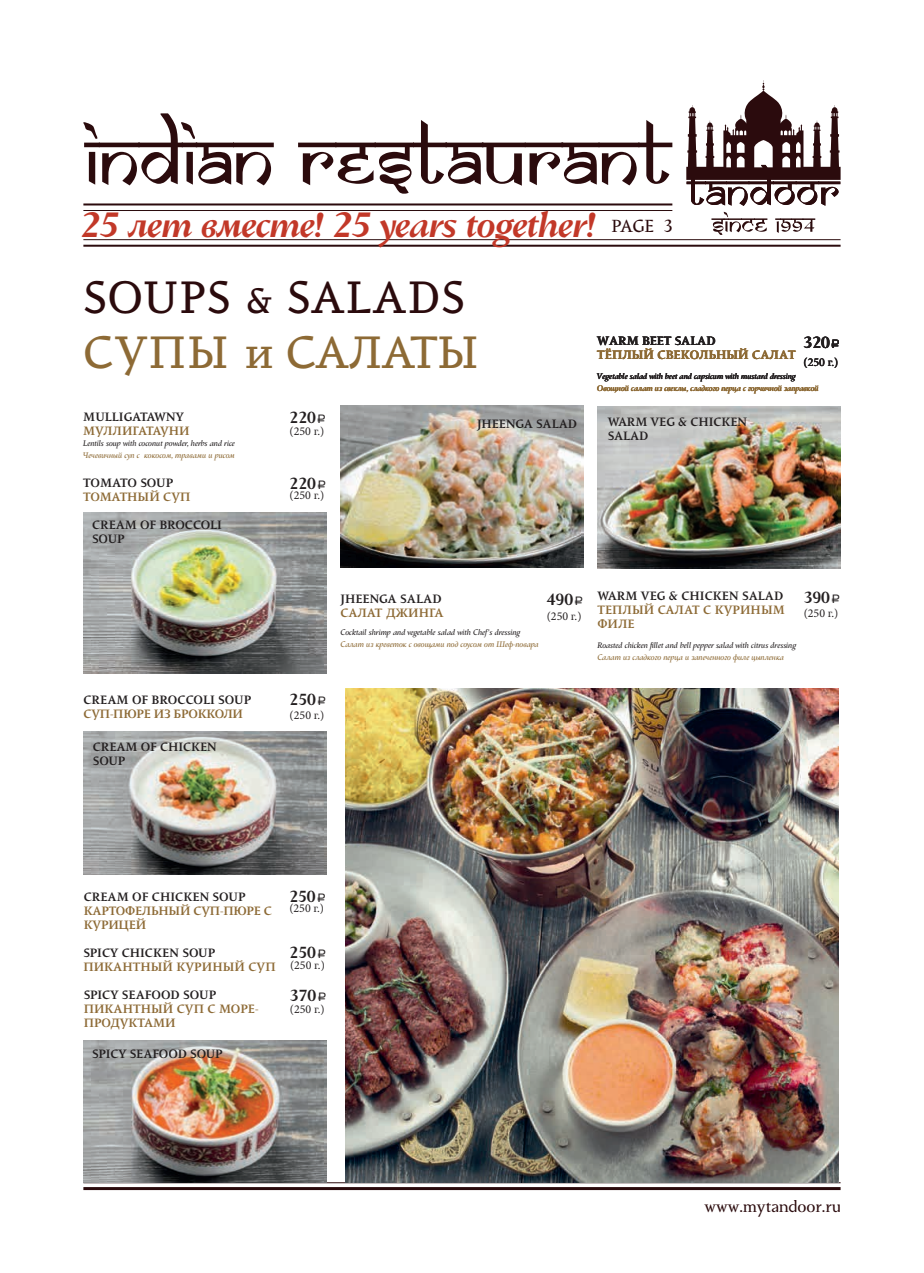
<style>
.page{position:relative;width:924px;height:1273px;background:#fff}
.page>*{position:absolute;margin:0;border:0;box-sizing:border-box;transform-origin:0 0}
.t1{font:45px "Conqueror Slab";letter-spacing:.04em;color:#2b0b0d}
.t2{font:45px "Conqueror Slab";color:#8d6a35}
.t3{font:italic 600 35px "Conqueror Text";letter-spacing:-.02em;color:#c23828}
.t4{font:17.4px "Conqueror Text";color:#2b0b0d}
.t5{font:500 16px "Conqueror Text";color:#231f20}
.t6{font:16px "Conqueror Text";color:#2b0b0d}
.t7{font:500 12px/14px "Conqueror Text";letter-spacing:-.01em;color:#231f20}
.t8{font:500 12px/14px "Conqueror Text";color:#8d6a35}
.t9{font:12px "Minion Pro";color:#231f20}
.t10{font:500 12px/14px "Conqueror Text";letter-spacing:-.02em;color:#8d6a35}
.t11{font:12px "ALS Rubl";color:#231f20}
.t12{font:italic 8px "Conqueror Text";color:#231f20}
.t13{font:italic 8px "Conqueror Text";color:#8d6a35}
.s1{font-size:35px}
.s2{font-family:"ALS Rubl";font-weight:400;font-size:12px}
</style>
<div class="page">
<hr style="left:83px;top:1186px;width:757px;height:3px;background:#2b0b0d">
<hr style="left:83px;top:1182px;width:757px;height:1px;background:#2b0b0d">
<svg style="left:711px;top:212px;width:104px;height:23px"></svg>
<svg style="left:686px;top:80px;width:154px;height:126px"></svg>
<hr style="left:83px;top:245px;width:757px;height:2px;background:#2b0b0d">
<hr style="left:83px;top:239px;width:757px;height:1px;background:#2b0b0d">
<hr style="left:83px;top:203px;width:589px;height:2px;background:#2b0b0d">
<hr style="left:83px;top:210px;width:589px;height:1px;background:#2b0b0d">
<svg style="left:83px;top:113px;width:589px;height:81px"></svg>
<img style="left:340px;top:406px;width:243px;height:162px">
<img style="left:84px;top:512px;width:242px;height:162px">
<img style="left:83px;top:1040px;width:243px;height:142px">
<img style="left:84px;top:731px;width:242px;height:143px">
<img style="left:597px;top:407px;width:243px;height:161px">
<img style="left:345px;top:688px;width:493px;height:494px">
<h2 class="t3" style="left:81px;top:203px;width:517px">25 лет вместе! 25 years together!</h2>
<h1 class="t1" style="left:83px;top:271px;width:382px">SOUPS <span class="s1">&amp;</span> SALADS</h1>
<h3 class="t4" style="left:611px;top:215px;width:62px">PAGE 3</h3>
<h1 class="t2" style="left:83px;top:326px;width:396px">СУПЫ и САЛАТЫ</h1>
<p class="t7" style="left:83px;top:410px;width:102px">MULLIGATAWNY</p>
<p class="t8" style="left:83px;top:424px;width:108px">МУЛЛИГАТАУНИ</p>
<h3 class="t5" style="left:289px;top:408px;width:38px">220<span class="s2">A</span></h3>
<p class="t9" style="left:289px;top:423px;width:36px">(250 г.)</p>
<p class="t7" style="left:477px;top:417px;width:101px">JHEENGA SALAD</p>
<p class="t12" style="left:83px;top:438px;width:153px">Lentils soup with coconut powder, herbs and rice</p>
<p class="t13" style="left:83px;top:450px;width:153px">Чечевичный суп с кокосом, травами и рисом</p>
<h3 class="t5" style="left:289px;top:474px;width:28px">220</h3>
<p class="t9" style="left:289px;top:487px;width:36px">(250 г.)</p>
<p class="t7" style="left:83px;top:476px;width:91px">TOMATO SOUP</p>
<p class="t11" style="left:316px;top:478px;width:12px">A</p>
<p class="t8" style="left:83px;top:490px;width:109px">ТОМАТНЫЙ СУП</p>
<p class="t7" style="left:92px;top:518px;width:131px">CREAM OF BROCCOLI<br>SOUP</p>
<p class="t7" style="left:597px;top:334px;width:120px">WARM BEET SALAD</p>
<p class="t8" style="left:597px;top:348px;width:200px">ТЁПЛЫЙ СВЕКОЛЬНЫЙ САЛАТ</p>
<h3 class="t5" style="left:803px;top:332px;width:38px">320<span class="s2">A</span></h3>
<p class="t9" style="left:803px;top:353px;width:36px">(250 г.)</p>
<p class="t12" style="left:597px;top:371px;width:200px">Vegetable salad with beet and capsicum with mustard dressing</p>
<p class="t13" style="left:597px;top:383px;width:223px">Овощной салат из свеклы, сладкого перца с горчичной заправкой</p>
<p class="t7" style="left:607px;top:414px;width:141px">WARM VEG &amp; CHICKEN<br>SALAD</p>
<h3 class="t5" style="left:290px;top:690px;width:28px">250</h3>
<p class="t9" style="left:290px;top:706px;width:36px">(250 г.)</p>
<p class="t7" style="left:83px;top:693px;width:169px">CREAM OF BROCCOLI SOUP</p>
<p class="t11" style="left:316px;top:694px;width:12px">A</p>
<p class="t10" style="left:83px;top:707px;width:161px">СУП-ПЮРЕ ИЗ БРОККОЛИ</p>
<p class="t7" style="left:93px;top:740px;width:125px">CREAM OF CHICKEN<br>SOUP</p>
<p class="t7" style="left:340px;top:592px;width:103px">JHEENGA SALAD</p>
<p class="t8" style="left:340px;top:606px;width:105px">САЛАТ ДЖИНГА</p>
<p class="t12" style="left:340px;top:627px;width:181px">Cocktail shrimp and vegetable salad with Chef’s dressing</p>
<p class="t13" style="left:340px;top:639px;width:200px">Салат из креветок c овощами под соусом от Шеф-повара</p>
<h3 class="t5" style="left:547px;top:590px;width:38px">490<span class="s2">A</span></h3>
<p class="t9" style="left:547px;top:608px;width:36px">(250 г.)</p>
<p class="t7" style="left:597px;top:589px;width:187px">WARM VEG &amp; CHICKEN SALAD</p>
<p class="t8" style="left:597px;top:603px;width:189px">ТЕПЛЫЙ САЛАТ С КУРИНЫМ<br>ФИЛЕ</p>
<h3 class="t5" style="left:803px;top:587px;width:38px">390<span class="s2">A</span></h3>
<p class="t9" style="left:803px;top:605px;width:36px">(250 г.)</p>
<p class="t12" style="left:597px;top:640px;width:200px">Roasted chicken fillet and bell pepper salad with citrus dressing</p>
<p class="t13" style="left:597px;top:652px;width:188px">Салат из сладкого перца и запеченного филе цыпленка</p>
<p class="t7" style="left:84px;top:890px;width:163px">CREAM OF CHICKEN SOUP</p>
<p class="t10" style="left:84px;top:904px;width:190px">КАРТОФЕЛЬНЫЙ СУП-ПЮРЕ С<br>КУРИЦЕЙ</p>
<h3 class="t5" style="left:289px;top:887px;width:38px">250<span class="s2">A</span></h3>
<p class="t9" style="left:289px;top:900px;width:36px">(250 г.)</p>
<p class="t7" style="left:83px;top:945px;width:133px">SPICY CHICKEN SOUP</p>
<p class="t8" style="left:83px;top:959px;width:194px">ПИКАНТНЫЙ КУРИНЫЙ СУП</p>
<h3 class="t5" style="left:290px;top:942px;width:38px">250<span class="s2">A</span></h3>
<p class="t9" style="left:290px;top:957px;width:36px">(250 г.)</p>
<p class="t7" style="left:84px;top:987px;width:134px">SPICY SEAFOOD SOUP</p>
<p class="t8" style="left:84px;top:1001px;width:176px">ПИКАНТНЫЙ СУП С МОРЕ-<br>ПРОДУКТАМИ</p>
<h3 class="t5" style="left:290px;top:985px;width:38px">370<span class="s2">A</span></h3>
<p class="t9" style="left:290px;top:1000px;width:36px">(250 г.)</p>
<p class="t7" style="left:92px;top:1047px;width:132px">SPICY SEAFOOD SOUP</p>
<h3 class="t6" style="left:704px;top:1196px;width:137px">www.mytandoor.ru</h3>
</div>
